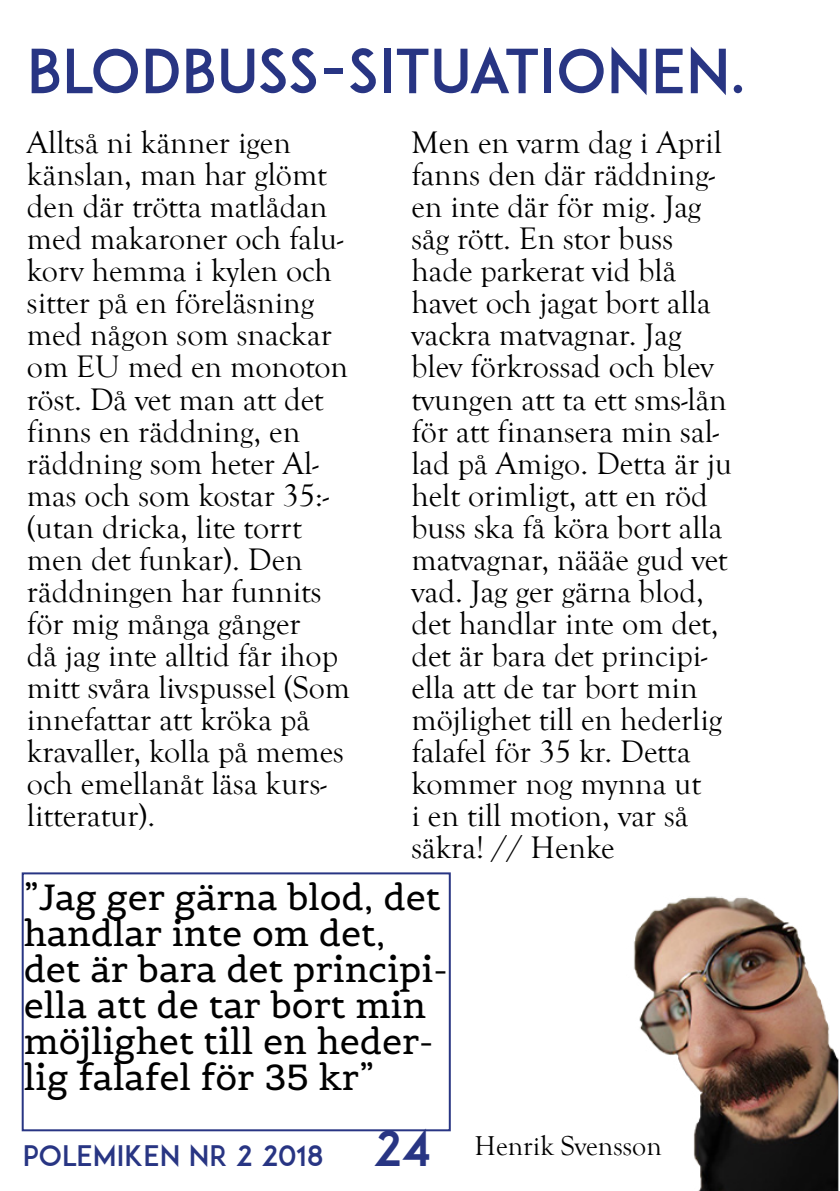
<style>
.page{position:relative;width:840px;height:1191px;background:#fff}
.page>*{position:absolute;margin:0;border:0;box-sizing:border-box;transform-origin:0 0}
.t1{font:60px "ADAM.CGPRO";color:#283583}
.t2{font:36px/36px "Belgrano";color:#000}
.t3{font:32px/32px "Goudy Old Style T";color:#000}
.t4{font:28px "ADAM.CGPRO";color:#283583}
.t5{font:28px "Goudy Old Style T";color:#000}
.s1{font-size:48px}
</style>
<div class="page">
<svg style="left:366px;top:1131px;width:67px;height:1px"></svg>
<svg style="left:21px;top:1131px;width:306px;height:1px"></svg>
<div style="left:731px;top:83px;width:12px;height:12px;border:4px solid #fff;border-radius:50%"></div>
<img style="left:634px;top:896px;width:205px;height:295px">
<div style="left:22px;top:872px;width:428px;height:259px;border:2px solid #283583"></div>
<h1 class="t1" style="left:27px;top:35px;width:719px">BLODBUSS-SITUATIONEN.</h1>
<p class="t3" style="left:27px;top:128px;width:324px">Alltså ni känner igen känslan, man har glömt den där trötta matlådan med makaroner och falu&shy;korv hemma i kylen och sitter på en föreläsning med någon som snackar om EU med en monoton röst. Då vet man att det finns en räddning, en räddning som heter Al&shy;mas och som kostar 35:- (utan dricka, lite torrt men det funkar). Den räddningen har funnits för mig många gånger<br>då jag inte alltid får ihop mitt svåra livspussel (Som innefattar att kröka på kravaller, kolla på memes och emellanåt läsa kurs&shy;litteratur).</p>
<p class="t3" style="left:411px;top:128px;width:322px">Men en varm dag i April fanns den där räddning&shy;en inte där för mig. Jag såg rött. En stor buss hade parkerat vid blå havet och jagat bort alla vackra matvagnar. Jag blev förkrossad och blev tvungen att ta ett sms-lån för att finansera min sal&shy;lad på Amigo. Detta är ju helt orimligt, att en röd buss ska få köra bort alla matvagnar, näääe gud vet vad. Jag ger gärna blod, det handlar inte om det, det är bara det principi&shy;ella att de tar bort min möjlighet till en hederlig falafel för 35 kr. Detta kommer nog mynna ut<br>i en till motion, var så säkra! // Henke</p>
<p class="t2" style="left:24px;top:879px;width:425px">”Jag ger gärna blod, det handlar inte om det, det är bara det principi&shy;ella att de tar bort min möjlighet till en heder&shy;lig falafel för 35 kr”</p>
<p class="t5" style="left:474px;top:1130px;width:188px">Henrik Svensson</p>
<p class="t4" style="left:23px;top:1138px;width:410px">POLEMIKEN NR 2 2018 <span class="s1">24</span></p>
</div>
